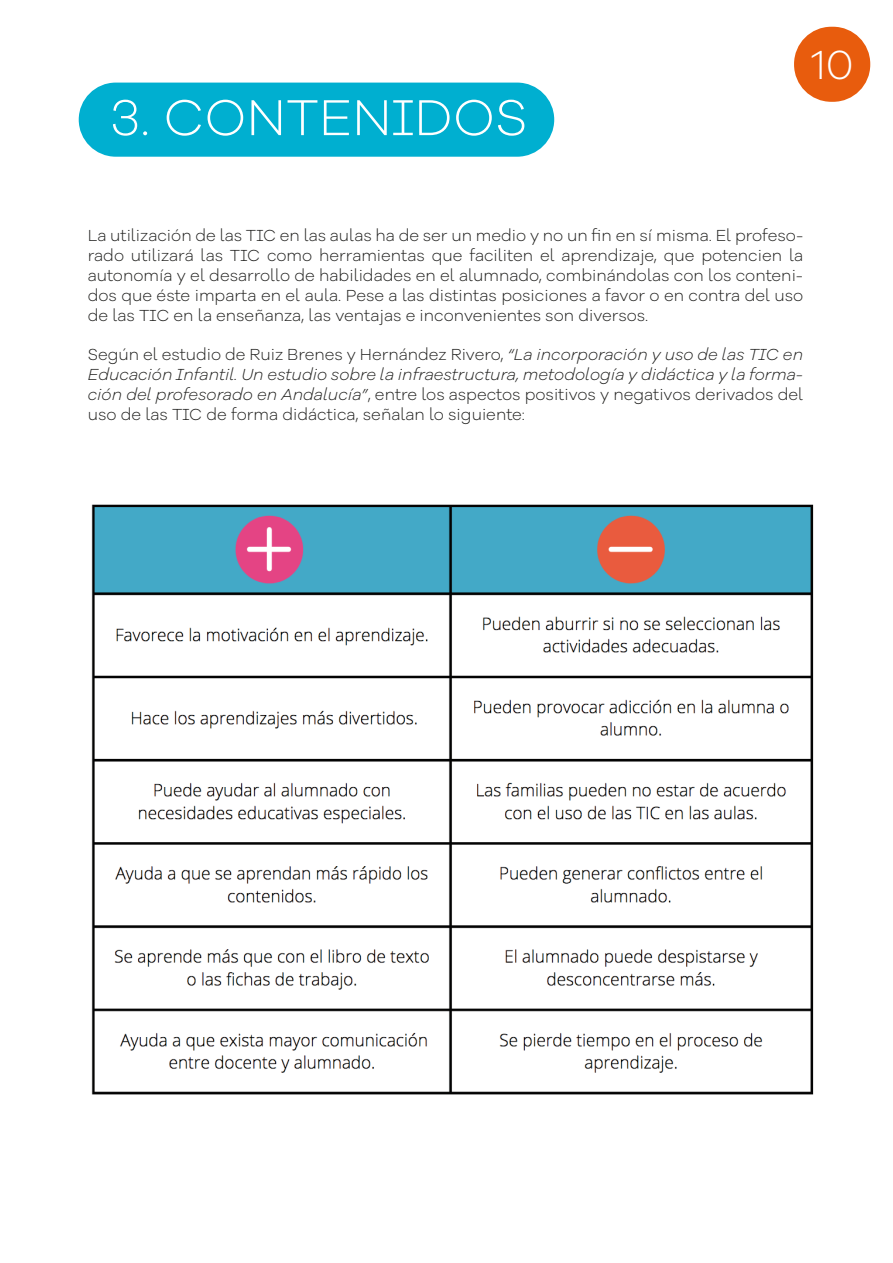
<style>
.page{position:relative;width:893px;height:1263px;background:#fff}
.page>*{position:absolute;margin:0;border:0;box-sizing:border-box;transform-origin:0 0}
.t1{font:300 52.05px "Galano Grotesque Alt";color:#fff}
.t2{font:300 42px "Galano Grotesque Alt";color:#fff}
.t3{font:300 16.5px/19.8px "Galano Grotesque Alt";color:#1d1d1b;text-align:justify}
.t4{font:italic 300 16.5px/19.8px "Galano Grotesque Alt";color:#1d1d1b;text-align:justify}
.s1{font-style:normal}
</style>
<div class="page">
<div style="left:794px;top:27px;width:76px;height:75px;background:#e85c0d;border-radius:37px"></div>
<div style="left:79px;top:83px;width:475px;height:74px;background:#00afd0;border-radius:37px"></div>
<img style="left:91px;top:504px;width:723px;height:590px">
<h1 class="t1" style="left:110px;top:84px;width:419px">3. CONTENIDOS</h1>
<h2 class="t2" style="left:811px;top:38px;width:44px">10</h2>
<p class="t3" style="left:88px;top:225px;width:717px">La utilización de las TIC en las aulas ha de ser un medio y no un fin en sí misma. El profeso&shy;rado utilizará las TIC como herramientas que faciliten el aprendizaje, que potencien la autonomía y el desarrollo de habilidades en el alumnado, combinándolas con los conteni&shy;dos que éste imparta en el aula. Pese a las distintas posiciones a favor o en contra del uso de las TIC en la enseñanza, las ventajas e inconvenientes son diversos.</p>
<p class="t4" style="left:88px;top:344px;width:717px"><span class="s1">Según el estudio de Ruiz Brenes y Hernández Rivero,</span> “La incorporación y uso de las TIC en Educación Infantil. Un estudio sobre la infraestructura, metodología y didáctica y la forma&shy;ción del profesorado en Andalucía”<span class="s1">, entre los aspectos positivos y negativos derivados del uso de las TIC de forma didáctica, señalan lo siguiente:</span></p>
</div>
